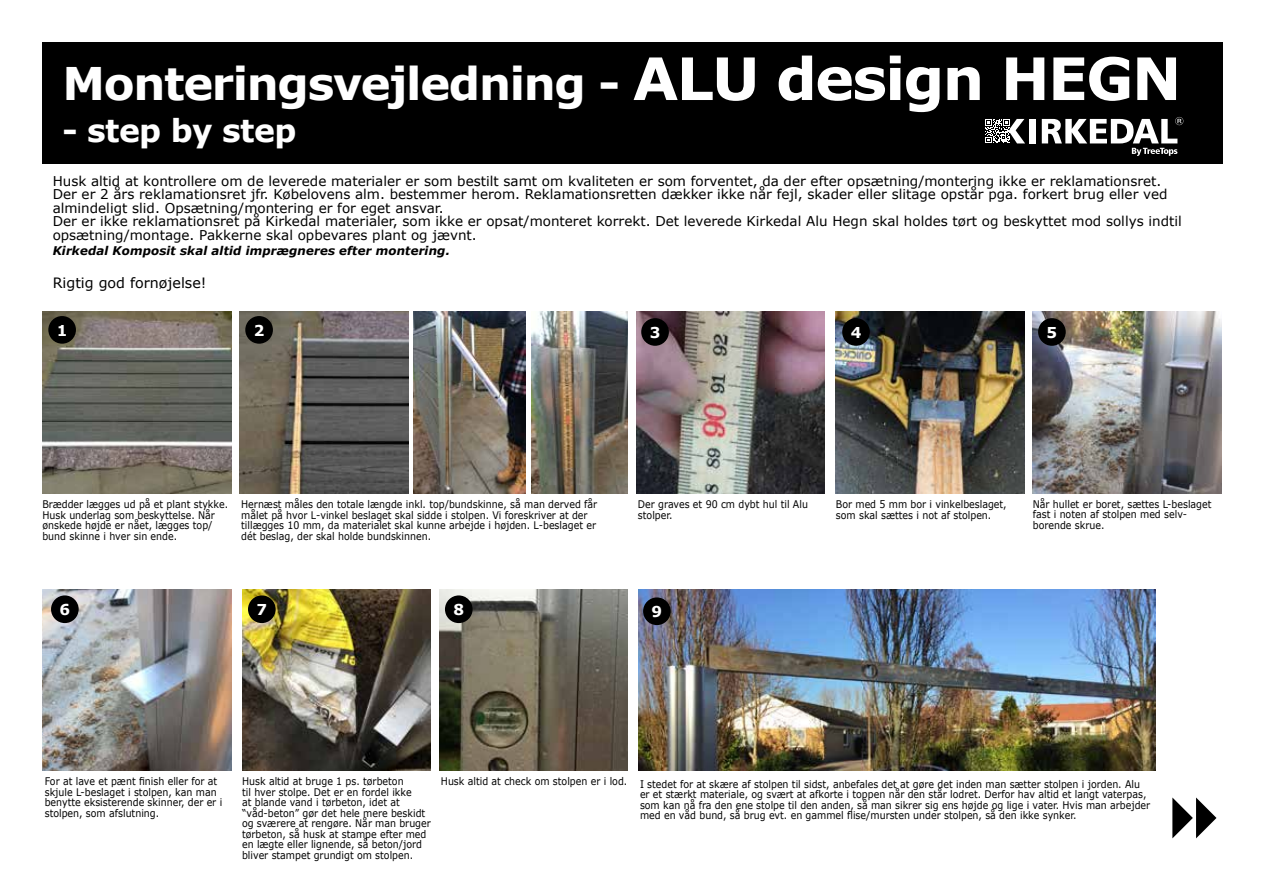
<style>
.page{position:relative;width:1263px;height:893px;background:#fff}
.page>*{position:absolute;margin:0;border:0;box-sizing:border-box;transform-origin:0 0}
.t1{font:700 45px "Verdana";letter-spacing:-.03em;color:#fff}
.t2{font:700 31.5px "Verdana";letter-spacing:-.02em;color:#fff}
.t3{font:700 15px "Verdana";color:#fff}
.t4{font:14.25px "Verdana";color:#000}
.t5{font:13.5px/13.6px "Verdana";color:#000}
.t6{font:italic 700 12px "Verdana";color:#000}
.t7{font:10.5px/10.5px "Verdana";color:#000;scale:.9 1}
.s1{font-size:58.5px}
</style>
<div class="page">
<svg style="left:1172px;top:797px;width:44px;height:41px"></svg>
<div style="left:43px;top:43px;width:1179px;height:121px;background:#000"></div>
<img style="left:42px;top:312px;width:189px;height:182px">
<div style="left:48px;top:316px;width:28px;height:28px;background:#000;border-radius:50%"></div>
<img style="left:239px;top:312px;width:170px;height:182px">
<div style="left:245px;top:316px;width:28px;height:28px;background:#000;border-radius:50%"></div>
<img style="left:439px;top:589px;width:189px;height:182px">
<div style="left:445px;top:595px;width:28px;height:28px;background:#000;border-radius:50%"></div>
<img style="left:242px;top:589px;width:189px;height:182px">
<div style="left:248px;top:595px;width:28px;height:28px;background:#000;border-radius:50%"></div>
<img style="left:43px;top:589px;width:189px;height:182px">
<div style="left:51px;top:595px;width:28px;height:28px;background:#000;border-radius:50%"></div>
<img style="left:1033px;top:312px;width:188px;height:182px">
<div style="left:1038px;top:318px;width:28px;height:28px;background:#000;border-radius:50%"></div>
<img style="left:835px;top:312px;width:189px;height:182px">
<div style="left:842px;top:318px;width:28px;height:28px;background:#000;border-radius:50%"></div>
<img style="left:636px;top:312px;width:189px;height:182px">
<div style="left:641px;top:318px;width:28px;height:28px;background:#000;border-radius:50%"></div>
<img style="left:638px;top:589px;width:517px;height:182px">
<div style="left:643px;top:597px;width:28px;height:28px;background:#000;border-radius:50%"></div>
<div style="left:1029px;top:119px;width:7px;height:24px;background:#fff"></div>
<svg style="left:985px;top:119px;width:40px;height:24px"></svg>
<svg style="left:1042px;top:117px;width:141px;height:39px"></svg>
<img style="left:413px;top:312px;width:113px;height:182px">
<img style="left:531px;top:312px;width:97px;height:182px">
<h1 class="t1" style="left:63px;top:52px;width:1120px">Monteringsvejledning - <span class="s1">ALU design HEGN</span></h1>
<h2 class="t2" style="left:63px;top:108px;width:235px">- step by step</h2>
<p class="t5" style="left:53px;top:174px;width:1131px">Husk altid at kontrollere om de leverede materialer er som bestilt samt om kvaliteten er som forventet, da der efter opsætning/montering ikke er reklamationsret.<br>Der er 2 års reklamationsret jfr. Købelovens alm. bestemmer herom. Reklamationsretten dækker ikke når fejl, skader eller slitage opstår pga. forkert brug eller ved almindeligt slid. Opsætning/montering er for eget ansvar.<br>Der er ikke reklamationsret på Kirkedal materialer, som ikke er opsat/monteret korrekt. Det leverede Kirkedal Alu Hegn skal holdes tørt og beskyttet mod sollys indtil opsætning/montage. Pakkerne skal opbevares plant og jævnt.</p>
<p class="t6" style="left:53px;top:242px;width:399px">Kirkedal Komposit skal altid imprægneres efter montering.</p>
<h3 class="t4" style="left:53px;top:273px;width:155px">Rigtig god fornøjelse!</h3>
<h3 class="t3" style="left:57px;top:319px;width:12px">1</h3>
<h3 class="t3" style="left:254px;top:319px;width:12px">2</h3>
<h3 class="t3" style="left:650px;top:322px;width:12px">3</h3>
<h3 class="t3" style="left:851px;top:322px;width:12px">4</h3>
<h3 class="t3" style="left:1046px;top:322px;width:12px">5</h3>
<p class="t7" style="left:42px;top:499px;width:208px">Brædder lægges ud på et plant stykke.<br>Husk underlag som beskyttelse. Når ønskede højde er nået, lægges top/ bund skinne i hver sin ende.</p>
<p class="t7" style="left:241px;top:499px;width:397px">Hernæst måles den totale længde inkl. top/bundskinne, så man derved får målet på hvor L-vinkel beslaget skal sidde i stolpen. Vi foreskriver at der tillægges 10 mm, da materialet skal kunne arbejde i højden. L-beslaget er dét beslag, der skal holde bundskinnen.</p>
<h3 class="t3" style="left:60px;top:599px;width:12px">6</h3>
<h3 class="t3" style="left:256px;top:599px;width:12px">7</h3>
<h3 class="t3" style="left:453px;top:599px;width:12px">8</h3>
<p class="t7" style="left:638px;top:499px;width:190px">Der graves et 90 cm dybt hul til Alu stolper.</p>
<p class="t7" style="left:836px;top:499px;width:191px">Bor med 5 mm bor i vinkelbeslaget, som skal sættes i not af stolpen.</p>
<p class="t7" style="left:1033px;top:498px;width:200px">Når hullet er boret, sættes L-beslaget fast i noten af stolpen med selv&shy;borende skrue.</p>
<h3 class="t3" style="left:652px;top:601px;width:12px">9</h3>
<p class="t7" style="left:45px;top:776px;width:199px">For at lave et pænt finish eller for at skjule L-beslaget i stolpen, kan man benytte eksisterende skinner, der er i stolpen, som afslutning.</p>
<p class="t7" style="left:242px;top:776px;width:211px">Husk altid at bruge 1 ps. tørbeton<br>til hver stolpe. Det er en fordel ikke<br>at blande vand i tørbeton, idet at “våd-beton” gør det hele mere beskidt og sværere at rengøre. Når man bruger tørbeton, så husk at stampe efter med en lægte eller lignende, så beton/jord bliver stampet grundigt om stolpen.</p>
<p class="t7" style="left:441px;top:776px;width:209px">Husk altid at check om stolpen er i lod.</p>
<p class="t7" style="left:640px;top:779px;width:568px">I stedet for at skære af stolpen til sidst, anbefales det at gøre det inden man sætter stolpen i jorden. Alu er et stærkt materiale, og svært at afkorte i toppen når den står lodret. Derfor hav altid et langt vaterpas, som kan nå fra den ene stolpe til den anden, så man sikrer sig ens højde og lige i vater. Hvis man arbejder med en våd bund, så brug evt. en gammel flise/mursten under stolpen, så den ikke synker.</p>
</div>
